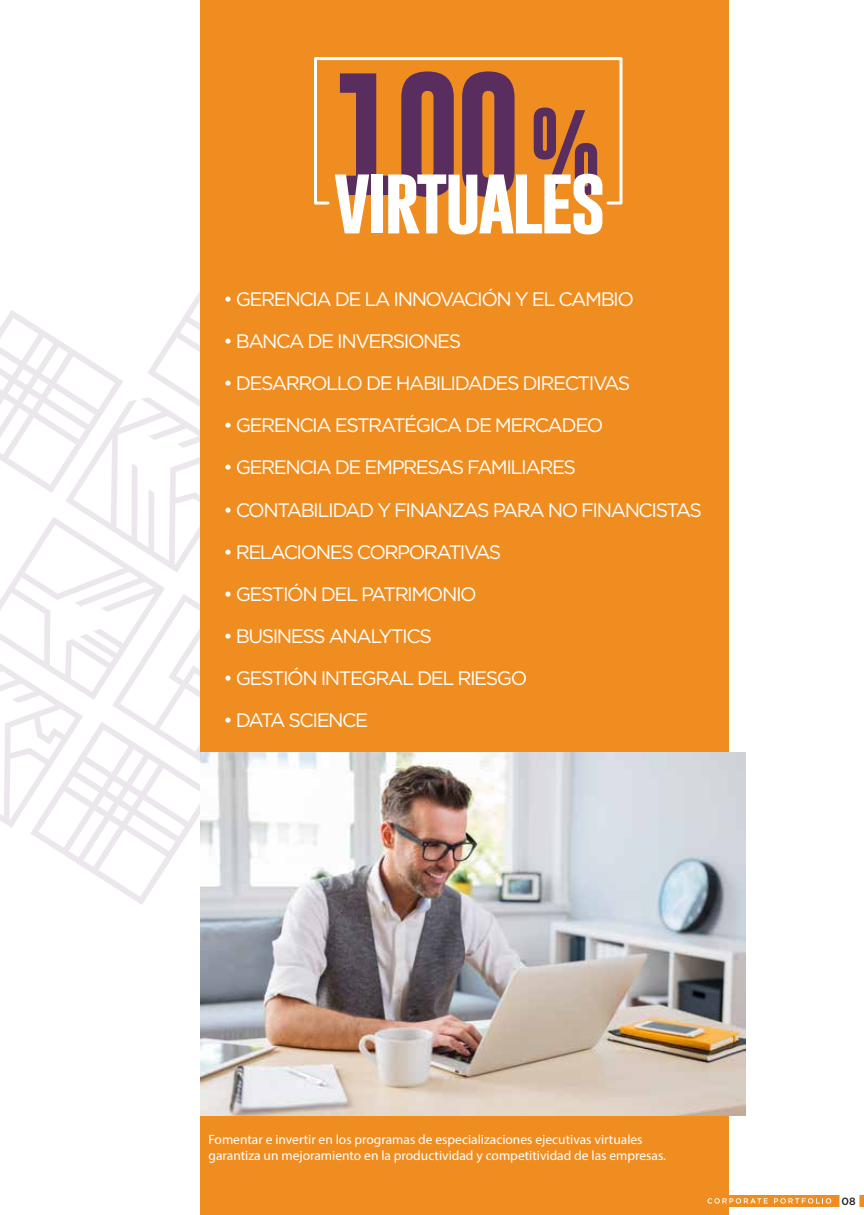
<style>
.page{position:relative;width:864px;height:1215px;background:#fff}
.page>*{position:absolute;margin:0;border:0;box-sizing:border-box;transform-origin:0 0}
.t1{font:19.5px "Gotham";letter-spacing:-.075em;color:#fff}
.t2{font:13.5px/16.2px "Myriad Pro";color:#fff}
.t3{font:500 10.5px "Gotham";color:#231f20}
</style>
<div class="page">
<svg style="left:0;top:261px;width:201px;height:644px"></svg>
<div style="left:201px;top:0;width:528px;height:1215px;background:#f08d21"></div>
<svg style="left:340px;top:206px;width:262px;height:28px"></svg>
<svg style="left:314px;top:57px;width:309px;height:149px"></svg>
<div style="left:702px;top:1196px;width:162px;height:11px;background:#f08d21"></div>
<svg style="left:708px;top:1198px;width:60px;height:6px"></svg>
<svg style="left:774px;top:1198px;width:57px;height:6px"></svg>
<div style="left:840px;top:1191px;width:19px;height:20px;background:#fff"></div>
<img style="left:201px;top:753px;width:544px;height:363px">
<p class="t1" style="left:224px;top:287px;width:412px">• GERENCIA DE LA INNOVACIÓN Y EL CAMBIO</p>
<p class="t1" style="left:224px;top:329px;width:239px">• BANCA DE INVERSIONES</p>
<p class="t1" style="left:224px;top:371px;width:408px">• DESARROLLO DE HABILIDADES DIRECTIVAS</p>
<p class="t1" style="left:224px;top:413px;width:382px">• GERENCIA ESTRATÉGICA DE MERCADEO</p>
<p class="t1" style="left:224px;top:455px;width:354px">• GERENCIA DE EMPRESAS FAMILIARES</p>
<p class="t1" style="left:224px;top:497px;width:480px">• CONTABILIDAD Y FINANZAS PARA NO FINANCISTAS</p>
<p class="t1" style="left:224px;top:539px;width:279px">• RELACIONES CORPORATIVAS</p>
<p class="t1" style="left:224px;top:581px;width:255px">• GESTIÓN DEL PATRIMONIO</p>
<p class="t1" style="left:224px;top:623px;width:210px">• BUSINESS ANALYTICS</p>
<p class="t1" style="left:224px;top:665px;width:305px">• GESTIÓN INTEGRAL DEL RIESGO</p>
<p class="t1" style="left:224px;top:707px;width:146px">• DATA SCIENCE</p>
<p class="t2" style="left:208px;top:1131px;width:459px">Fomentar e invertir en los programas de especializaciones ejecutivas virtuales garantiza un mejoramiento en la productividad y competitividad de las empresas.</p>
<p class="t3" style="left:842px;top:1194px;width:16px">08</p>
</div>
